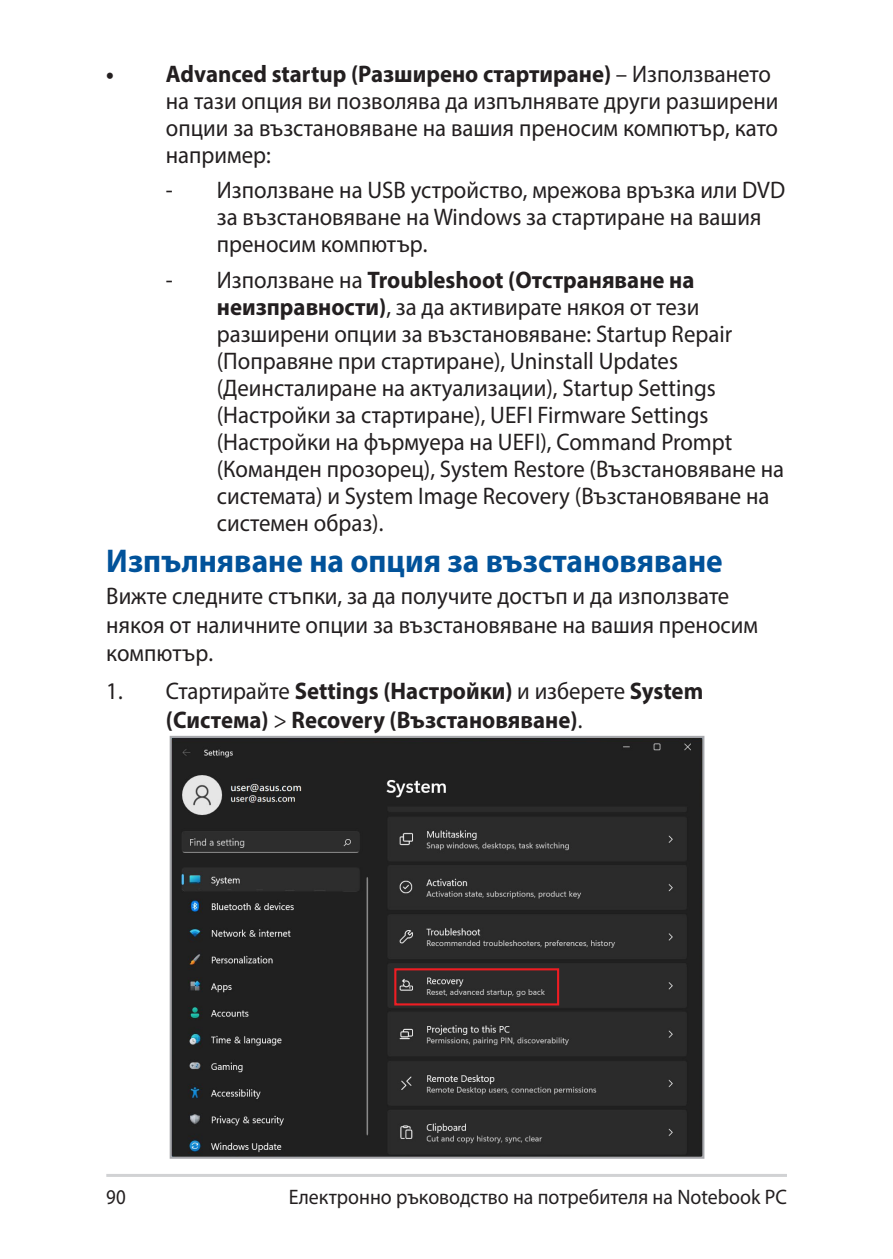
<style>
.page{position:relative;width:893px;height:1259px;background:#fff}
.page>*{position:absolute;margin:0;border:0;box-sizing:border-box;transform-origin:0 0}
.t1{font:700 33px "Myriad Pro";color:#01529a;scale:.95 1}
.t2{font:24px/27px "Myriad Pro";color:#231f20;scale:.95 1}
.t3{font:700 24px/28.8px "Myriad Pro";color:#231f20;scale:.95 1}
.t4{font:21px "Myriad Pro";color:#231f20;scale:.95 1}
.t5{font:21px "Myriad Pro";color:#231f20;scale:.9 1}
.s1{font-weight:700}
.s2{font-weight:400}
</style>
<div class="page">
<hr style="left:106px;top:1174px;width:681px;height:3px;background:#d1d2d4">
<img style="left:173px;top:739px;width:528px;height:416px">
<div style="left:170px;top:736px;width:534px;height:422px;border:2px solid #a8a9ad"></div>
<div style="left:394px;top:968px;width:165px;height:37px;border:2px solid #ee1d23"></div>
<p class="t2" style="left:166px;top:60px;width:646px;text-indent:-60px"><span class="s1">• Advanced startup (Разширено стартиране)</span> – Използването на тази опция ви позволява да изпълнявате други разширени опции за възстановяване на вашия преносим компютър, като например:</p>
<p class="t2" style="left:217px;top:176px;width:600px;text-indent:-51px">- Използване на USB устройство, мрежова връзка или DVD за възстановяване на Windows за стартиране на вашия преносим компютър.</p>
<p class="t2" style="left:217px;top:266px;width:599px;text-indent:-51px">- Използване на <span class="s1">Troubleshoot (Отстраняване на неизправности)</span>, за да активирате някоя от тези разширени опции за възстановяване: Startup Repair (Поправяне при стартиране), Uninstall Updates (Деинсталиране на актуализации), Startup Settings (Настройки за стартиране), UEFI Firmware Settings (Настройки на фърмуера на UEFI), Command Prompt (Команден прозорец), System Restore (Възстановяване на системата) и System Image Recovery (Възстановяване на системен образ).</p>
<h1 class="t1" style="left:106px;top:539px;width:650px">Изпълняване на опция за възстановяване</h1>
<p class="t2" style="left:106px;top:581px;width:687px;line-height:28.8px">Вижте следните стъпки, за да получите достъп и да използвате някоя от наличните опции за възстановяване на вашия преносим компютър.</p>
<p class="t3" style="left:166px;top:675px;width:567px;text-indent:-60px"><span class="s2">1. Стартирайте</span> Settings (Настройки) <span class="s2">и изберете</span> System (Система) <span class="s2">&gt;</span> Recovery (Възстановяване)<span class="s2">.</span></p>
<p class="t5" style="left:106px;top:1184px;width:23px">90</p>
<p class="t4" style="left:289px;top:1184px;width:526px">Електронно ръководство на потребителя на Notebook PC</p>
</div>
